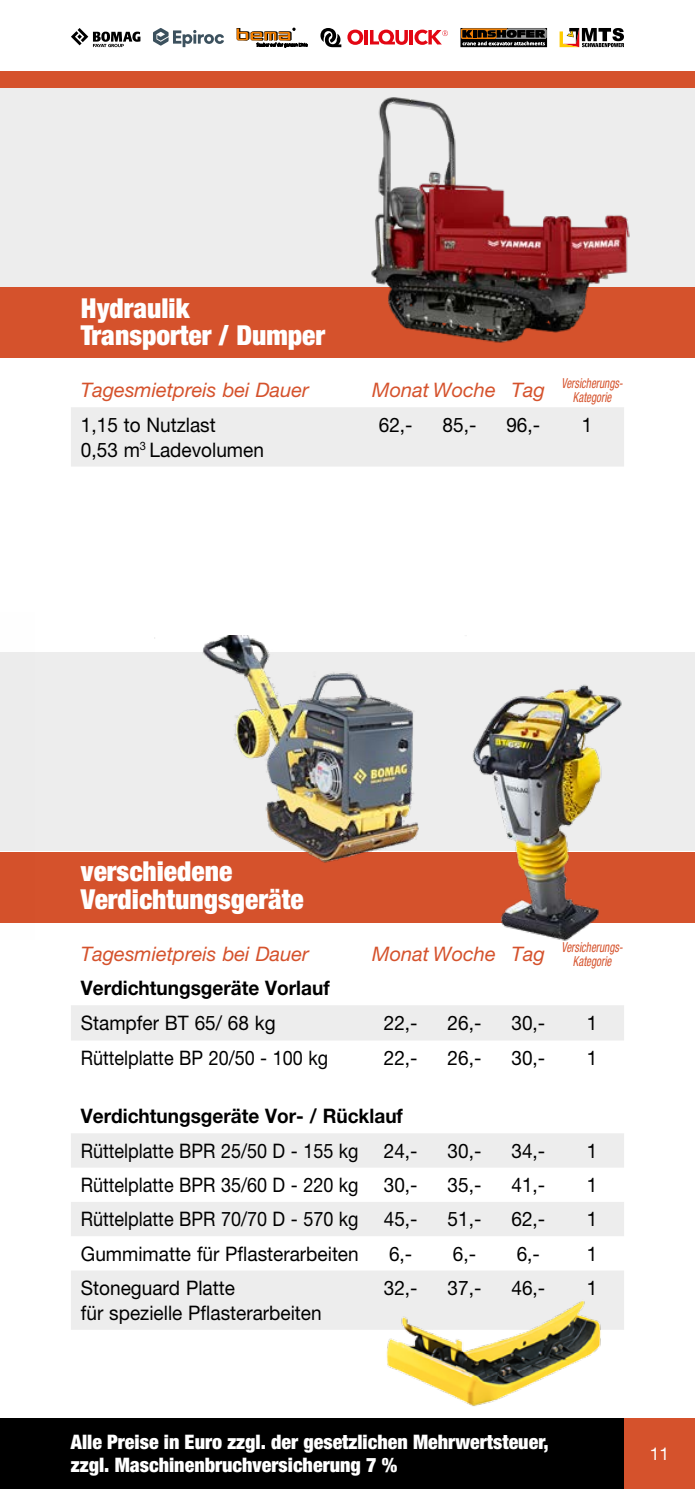
<style>
.page{position:relative;width:695px;height:1489px;background:#fff}
.page>*{position:absolute;margin:0;border:0;box-sizing:border-box;transform-origin:0 0}
.t1{font:900 condensed 27.5px/27.5px "Helvetica Neue LT Pro";color:#fff}
.t2{font:20px/25px "Helvetica Neue LT Pro";color:#000;scale:.95 1}
.t3{font:20px "Helvetica Neue LT Pro";color:#000;scale:.9 1}
.t4{font:900 condensed 20px/22.5px "Helvetica Neue LT Pro";color:#fff}
.t5{font:italic 20px "Helvetica Neue LT Pro";color:#d5522c}
.t6{font:700 20px "Helvetica Neue LT Pro";color:#000;scale:.95 1}
.t7{font:17.5px "Helvetica Neue LT Pro";color:#fff}
.t8{font:italic condensed 13.75px/13.8px "Helvetica Neue LT Pro";color:#d5522c;text-align:center;scale:.8 1}
</style>
<div class="page">
<div style="left:0;top:1417px;width:694px;height:71px;background:#000"></div>
<div style="left:624px;top:1417px;width:70px;height:71px;background:#d5522c"></div>
<div style="left:0;top:71px;width:694px;height:18px;background:#d5522c"></div>
<div style="left:0;top:89px;width:694px;height:198px;background:#ededed"></div>
<div style="left:0;top:287px;width:694px;height:71px;background:#d5522c"></div>
<div style="left:0;top:652px;width:694px;height:199px;background:#ededed"></div>
<div style="left:71px;top:407px;width:553px;height:59px;background:#ededed"></div>
<div style="left:0;top:851px;width:694px;height:71px;background:#d5522c"></div>
<svg style="left:71px;top:1005px;width:553px;height:324px"></svg>
<div style="left:71px;top:1201px;width:553px;height:35px;background:#ededed"></div>
<img style="left:470px;top:684px;width:153px;height:257px">
<img style="left:154px;top:636px;width:312px;height:227px">
<img style="left:0;top:851px;width:34px;height:72px">
<img style="left:291px;top:88px;width:403px;height:255px">
<img style="left:374px;top:1244px;width:229px;height:162px">
<svg style="left:236px;top:28px;width:72px;height:19px"></svg>
<svg style="left:347px;top:30px;width:16px;height:15px"></svg>
<hr style="left:364px;top:30px;width:4px;height:14px;background:#e30613">
<svg style="left:370px;top:30px;width:38px;height:15px"></svg>
<hr style="left:409px;top:30px;width:4px;height:14px;background:#e30613">
<svg style="left:414px;top:30px;width:34px;height:15px"></svg>
<svg style="left:320px;top:28px;width:21px;height:19px"></svg>
<svg style="left:559px;top:28px;width:65px;height:19px"></svg>
<svg style="left:71px;top:28px;width:69px;height:19px"></svg>
<svg style="left:153px;top:28px;width:71px;height:19px"></svg>
<svg style="left:460px;top:28px;width:87px;height:19px"></svg>
<h1 class="t1" style="left:81px;top:293px;width:246px">Hydraulik<br>Transporter / Dumper</h1>
<p class="t5" style="left:81px;top:378px;width:229px">Tagesmietpreis bei Dauer</p>
<p class="t5" style="left:372px;top:378px;width:174px">Monat Woche Tag</p>
<p class="t8" style="left:561px;top:377px;width:78px">Versicherungs-<br>Kategorie</p>
<p class="t2" style="left:81px;top:411px;width:194px">1,15 to Nutzlast<br>0,53 m<sup>3</sup> Ladevolumen</p>
<p class="t2" style="left:378px;top:411px;width:37px">62,-</p>
<p class="t2" style="left:442px;top:411px;width:37px">85,-</p>
<p class="t2" style="left:506px;top:411px;width:37px">96,-</p>
<p class="t2" style="left:581px;top:411px;width:13px">1</p>
<h1 class="t1" style="left:81px;top:857px;width:224px">verschiedene<br>Verdichtungsgeräte</h1>
<p class="t5" style="left:81px;top:941px;width:229px">Tagesmietpreis bei Dauer</p>
<p class="t5" style="left:372px;top:941px;width:174px">Monat Woche Tag</p>
<p class="t8" style="left:561px;top:940px;width:78px">Versicherungs-<br>Kategorie</p>
<p class="t6" style="left:81px;top:975px;width:263px">Verdichtungsgeräte Vorlauf</p>
<p class="t2" style="left:81px;top:1009px;width:206px">Stampfer BT 65/ 68 kg</p>
<p class="t2" style="left:383px;top:1009px;width:37px">22,-</p>
<p class="t2" style="left:447px;top:1009px;width:37px">26,-</p>
<p class="t2" style="left:511px;top:1009px;width:37px">30,-</p>
<p class="t2" style="left:586px;top:1009px;width:13px">1</p>
<p class="t3" style="left:81px;top:1045px;width:276px">Rüttelplatte BP 20/50 - 100 kg</p>
<p class="t2" style="left:383px;top:1044px;width:37px">22,-</p>
<p class="t2" style="left:447px;top:1044px;width:37px">26,-</p>
<p class="t2" style="left:511px;top:1044px;width:37px">30,-</p>
<p class="t2" style="left:586px;top:1044px;width:13px">1</p>
<p class="t6" style="left:81px;top:1103px;width:340px">Verdichtungsgeräte Vor- / Rücklauf</p>
<p class="t3" style="left:81px;top:1138px;width:310px">Rüttelplatte BPR 25/50 D - 155 kg</p>
<p class="t2" style="left:383px;top:1137px;width:37px">24,-</p>
<p class="t2" style="left:447px;top:1137px;width:37px">30,-</p>
<p class="t2" style="left:511px;top:1137px;width:37px">34,-</p>
<p class="t2" style="left:586px;top:1137px;width:13px">1</p>
<p class="t3" style="left:81px;top:1172px;width:310px">Rüttelplatte BPR 35/60 D - 220 kg</p>
<p class="t2" style="left:383px;top:1171px;width:37px">30,-</p>
<p class="t2" style="left:447px;top:1171px;width:37px">35,-</p>
<p class="t2" style="left:511px;top:1171px;width:37px">41,-</p>
<p class="t2" style="left:586px;top:1171px;width:13px">1</p>
<p class="t3" style="left:81px;top:1207px;width:310px">Rüttelplatte BPR 70/70 D - 570 kg</p>
<p class="t2" style="left:383px;top:1206px;width:37px">45,-</p>
<p class="t2" style="left:447px;top:1206px;width:37px">51,-</p>
<p class="t2" style="left:511px;top:1206px;width:37px">62,-</p>
<p class="t2" style="left:586px;top:1206px;width:13px">1</p>
<p class="t2" style="left:81px;top:1240px;width:294px">Gummimatte für Pflasterarbeiten</p>
<p class="t2" style="left:389px;top:1240px;width:26px">6,-</p>
<p class="t2" style="left:453px;top:1240px;width:26px">6,-</p>
<p class="t2" style="left:516px;top:1240px;width:26px">6,-</p>
<p class="t2" style="left:586px;top:1240px;width:13px">1</p>
<p class="t2" style="left:81px;top:1274px;width:255px">Stoneguard Platte<br>für spezielle Pflasterarbeiten</p>
<p class="t2" style="left:383px;top:1274px;width:37px">32,-</p>
<p class="t2" style="left:447px;top:1274px;width:37px">37,-</p>
<p class="t2" style="left:511px;top:1274px;width:37px">46,-</p>
<p class="t2" style="left:586px;top:1274px;width:13px">1</p>
<p class="t4" style="left:71px;top:1430px;width:479px">Alle Preise in Euro zzgl. der gesetzlichen Mehrwertsteuer, zzgl. Maschinenbruchversicherung 7 %</p>
<p class="t7" style="left:649px;top:1442px;width:21px">11</p>
</div>
